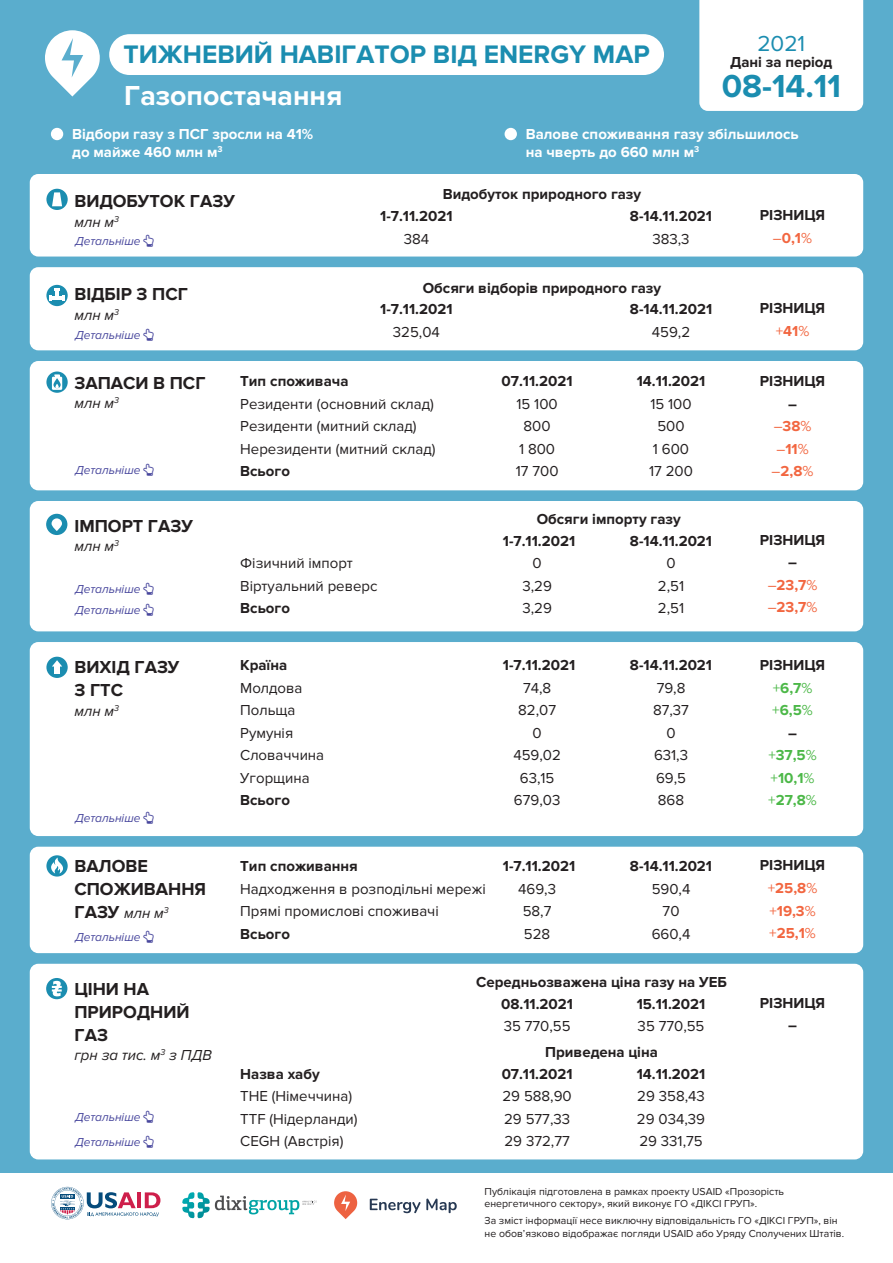
<style>
.page{position:relative;width:893px;height:1263px;background:#fff}
.page>*{position:absolute;margin:0;border:0;box-sizing:border-box;transform-origin:0 0}
.t1{font:700 33px "Proxima Nova";color:#1b8db0}
.t2{font:700 28.5px "Proxima Nova";color:#fff}
.t3{font:700 26.25px "Proxima Nova";color:#1b8db0}
.t4{font:22.5px "Proxima Nova";color:#1b8db0}
.t5{font:700 18px/23.1px "Proxima Nova";color:#231f20}
.t6{font:15px/22.5px "Proxima Nova";color:#231f20;text-align:center}
.t7{font:700 15px/22.5px "Proxima Nova";color:#231f20;text-align:center}
.t8{font:700 15px/18px "Proxima Nova";color:#fff}
.t9{font:italic 15px "Proxima Nova";color:#231f20}
.t10{font:700 15px/22.5px "Proxima Nova";color:#4cb848;text-align:center}
.t11{font:700 15px/22.5px "Proxima Nova";color:#f26640;text-align:center}
.t12{font:italic 12px "Proxima Nova";color:#48479d}
.t13{font:10.5px/12.6px "Proxima Nova";color:#231f20}
.s1{font-weight:400;color:#f26640}
.s2{color:#f26640}
.s3{font-weight:400;font-style:italic;font-size:15px}
.s4{color:#231f20}
.s5{font-weight:400}
</style>
<div class="page">
<div style="left:0;top:0;width:893px;height:1172px;background:#5aadcd"></div>
<div style="left:109px;top:34px;width:555px;height:41px;background:#fff;border-radius:20px"></div>
<div style="left:699px;top:0;width:164px;height:111px;background:#fff"></div>
<div style="left:30px;top:361px;width:833px;height:129px;background:#fff;border-radius:9px"></div>
<div style="left:30px;top:501px;width:833px;height:130px;background:#fff;border-radius:9px"></div>
<div style="left:30px;top:642px;width:833px;height:194px;background:#fff;border-radius:9px"></div>
<div style="left:30px;top:847px;width:833px;height:106px;background:#fff;border-radius:9px"></div>
<div style="left:30px;top:964px;width:833px;height:195px;background:#fff;border-radius:9px"></div>
<svg style="left:45px;top:30px;width:55px;height:67px"></svg>
<div style="left:30px;top:267px;width:833px;height:83px;background:#fff;border-radius:9px"></div>
<svg style="left:46px;top:285px;width:22px;height:21px"></svg>
<svg style="left:46px;top:371px;width:22px;height:22px"></svg>
<div style="left:51px;top:128px;width:12px;height:12px;background:#fff;border-radius:50%"></div>
<div style="left:505px;top:128px;width:12px;height:12px;background:#fff;border-radius:50%"></div>
<svg style="left:370px;top:1198px;width:87px;height:15px"></svg>
<svg style="left:334px;top:1191px;width:23px;height:28px"></svg>
<svg style="left:182px;top:1192px;width:135px;height:26px"></svg>
<svg style="left:51px;top:1187px;width:109px;height:32px"></svg>
<div style="left:30px;top:174px;width:833px;height:83px;background:#fff;border-radius:9px"></div>
<svg style="left:46px;top:189px;width:22px;height:21px"></svg>
<div style="left:46px;top:855px;width:22px;height:21px;background:#1b8db0;border-radius:50%"></div>
<div style="left:46px;top:657px;width:22px;height:21px;background:#1b8db0;border-radius:50%"></div>
<svg style="left:51px;top:857px;width:12px;height:16px"></svg>
<svg style="left:50px;top:289px;width:15px;height:12px"></svg>
<div style="left:46px;top:514px;width:21px;height:21px;background:#1b8db0;border-radius:50%"></div>
<svg style="left:52px;top:518px;width:10px;height:13px"></svg>
<div style="left:46px;top:978px;width:21px;height:21px;background:#1b8db0;border-radius:50%"></div>
<svg style="left:52px;top:981px;width:10px;height:15px"></svg>
<svg style="left:52px;top:377px;width:10px;height:13px"></svg>
<svg style="left:53px;top:378px;width:8px;height:10px"></svg>
<svg style="left:55px;top:384px;width:4px;height:5px"></svg>
<svg style="left:54px;top:374px;width:6px;height:3px"></svg>
<div style="left:54px;top:666px;width:6px;height:8px;background:#fff"></div>
<svg style="left:52px;top:660px;width:10px;height:6px"></svg>
<svg style="left:52px;top:192px;width:10px;height:14px"></svg>
<h3 class="t3" style="left:124px;top:40px;width:528px">ТИЖНЕВИЙ НАВІГАТОР ВІД ENERGY MAP</h3>
<h2 class="t2" style="left:124px;top:79px;width:220px">Газопостачання</h2>
<h3 class="t4" style="left:757px;top:30px;width:49px">2021</h3>
<p class="t7" style="left:730px;top:51px;width:104px">Дані за період</p>
<h1 class="t1" style="left:722px;top:67px;width:121px">08-14.11</h1>
<p class="t8" style="left:72px;top:125px;width:243px">Відбори газу з ПСГ зросли на 41% до майже 460 млн м<sup>3</sup></p>
<p class="t8" style="left:526px;top:125px;width:275px">Валове споживання газу збільшилось на чверть до 660 млн м<sup>3</sup></p>
<p class="t5" style="left:74px;top:190px;width:162px">ВИДОБУТОК ГАЗУ</p>
<p class="t9" style="left:74px;top:213px;width:46px">млн м<sup>3</sup></p>
<p class="t12" style="left:75px;top:235px;width:67px">Детальніше</p>
<p class="t7" style="left:380px;top:184px;width:262px;line-height:21.6px;text-align:left;text-indent:62px">Видобуток природного газу<br>1-7.11.2021</p>
<p class="t6" style="left:404px;top:227px;width:27px">384</p>
<p class="t7" style="left:760px;top:204px;width:67px">РІЗНИЦЯ <span class="s1">–</span><span class="s2">0,1</span><span class="s1">%</span></p>
<p class="t7" style="left:630px;top:205px;width:84px">8-14.11.2021</p>
<p class="t6" style="left:652px;top:227px;width:39px">383,3</p>
<p class="t5" style="left:74px;top:283px;width:115px">ВІДБІР З ПСГ</p>
<p class="t9" style="left:74px;top:306px;width:46px">млн м<sup>3</sup></p>
<p class="t12" style="left:75px;top:328px;width:67px">Детальніше</p>
<p class="t5" style="left:74px;top:371px;width:133px">ЗАПАСИ В ПСГ</p>
<p class="t9" style="left:74px;top:395px;width:46px">млн м<sup>3</sup></p>
<p class="t12" style="left:75px;top:463px;width:67px">Детальніше</p>
<p class="t5" style="left:74px;top:515px;width:120px">ІМПОРТ ГАЗУ</p>
<p class="t9" style="left:74px;top:538px;width:46px">млн м<sup>3</sup></p>
<p class="t12" style="left:75px;top:582px;width:67px">Детальніше</p>
<p class="t12" style="left:75px;top:604px;width:67px">Детальніше</p>
<p class="t5" style="left:74px;top:656px;width:107px">ВИХІД ГАЗУ<br>З ГТС</p>
<p class="t9" style="left:74px;top:702px;width:46px">млн м<sup>3</sup></p>
<p class="t12" style="left:75px;top:811px;width:67px">Детальніше</p>
<p class="t5" style="left:74px;top:855px;width:133px">ВАЛОВЕ<br>СПОЖИВАННЯ<br>ГАЗУ <span class="s3">млн м</span><sup>3</sup></p>
<p class="t12" style="left:75px;top:930px;width:67px">Детальніше</p>
<p class="t5" style="left:74px;top:977px;width:117px">ЦІНИ НА<br>ПРИРОДНИЙ<br>ГАЗ</p>
<p class="t9" style="left:74px;top:1047px;width:139px">грн за тис. м<sup>3</sup> з ПДВ</p>
<p class="t12" style="left:75px;top:1111px;width:67px">Детальніше</p>
<p class="t12" style="left:75px;top:1135px;width:67px">Детальніше</p>
<p class="t7" style="left:380px;top:277px;width:282px;line-height:21.6px;text-align:left;text-indent:42px">Обсяги відборів природного газу<br>1-7.11.2021</p>
<p class="t6" style="left:393px;top:321px;width:49px">325,04</p>
<p class="t7" style="left:630px;top:298px;width:84px">8-14.11.2021</p>
<p class="t6" style="left:652px;top:321px;width:40px">459,2</p>
<p class="t7" style="left:240px;top:370px;width:110px">Тип споживача</p>
<p class="t6" style="left:240px;top:393px;width:197px;text-align:left">Резиденти (основний склад)<br>Резиденти (митний склад)<br>Нерезиденти (митний склад)</p>
<p class="t7" style="left:240px;top:460px;width:51px">Всього</p>
<p class="t6" style="left:240px;top:552px;width:139px;text-align:left">Фізичний імпорт<br>Віртуальний реверс</p>
<p class="t7" style="left:240px;top:597px;width:51px">Всього</p>
<p class="t7" style="left:240px;top:654px;width:49px">Країна</p>
<p class="t6" style="left:240px;top:677px;width:85px;text-align:left">Молдова<br>Польща<br>Румунія<br>Словаччина<br>Угорщина</p>
<p class="t7" style="left:240px;top:789px;width:51px">Всього</p>
<p class="t7" style="left:502px;top:370px;width:72px">07.11.2021</p>
<p class="t6" style="left:516px;top:393px;width:44px">15 100<br>800<br>1 800<br>17 700</p>
<p class="t7" style="left:637px;top:370px;width:70px">14.11.2021</p>
<p class="t6" style="left:649px;top:393px;width:45px">15 100<br>500<br>1 600<br>17 200</p>
<p class="t7" style="left:503px;top:509px;width:179px;line-height:21.6px;text-align:left;text-indent:34px">Обсяги імпорту газу<br>1-7.11.2021</p>
<p class="t6" style="left:522px;top:552px;width:31px">0<br>3,29<br>3,29</p>
<p class="t7" style="left:630px;top:530px;width:84px">8-14.11.2021</p>
<p class="t6" style="left:658px;top:552px;width:28px">0<br>2,51<br>2,51</p>
<p class="t7" style="left:503px;top:654px;width:74px">1-7.11.2021</p>
<p class="t6" style="left:513px;top:677px;width:49px">74,8<br>82,07<br>0<br>459,02<br>63,15<br>679,03</p>
<p class="t7" style="left:630px;top:654px;width:84px">8-14.11.2021</p>
<p class="t6" style="left:653px;top:677px;width:37px">79,8<br>87,37<br>0<br>631,3<br>69,5<br>868</p>
<p class="t7" style="left:240px;top:855px;width:119px">Тип споживання</p>
<p class="t6" style="left:240px;top:877px;width:247px;text-align:left">Надходження в розподільні мережі<br>Прямі промислові споживачі</p>
<p class="t7" style="left:240px;top:922px;width:51px">Всього</p>
<p class="t7" style="left:503px;top:855px;width:74px">1-7.11.2021</p>
<p class="t6" style="left:518px;top:878px;width:39px">469,3<br>58,7<br>528</p>
<p class="t7" style="left:630px;top:855px;width:84px">8-14.11.2021</p>
<p class="t6" style="left:652px;top:878px;width:40px">590,4<br>70<br>660,4</p>
<p class="t7" style="left:476px;top:971px;width:252px">Середньозважена ціна газу на УЕБ</p>
<p class="t7" style="left:501px;top:993px;width:73px">08.11.2021</p>
<p class="t6" style="left:504px;top:1015px;width:68px">35 770,55</p>
<p class="t7" style="left:637px;top:993px;width:70px">15.11.2021</p>
<p class="t6" style="left:638px;top:1015px;width:68px">35 770,55</p>
<p class="t7" style="left:240px;top:1063px;width:81px">Назва хабу</p>
<p class="t6" style="left:240px;top:1085px;width:119px;text-align:left">THE (Німеччина)<br>TTF (Нідерланди)<br>CEGH (Австрія)</p>
<p class="t7" style="left:545px;top:1041px;width:114px">Приведена ціна</p>
<p class="t7" style="left:502px;top:1062px;width:72px">07.11.2021</p>
<p class="t6" style="left:502px;top:1085px;width:71px;text-align:justify">29 588,90<br>29 577,33<br>29 372,77</p>
<p class="t7" style="left:637px;top:1062px;width:70px">14.11.2021</p>
<p class="t6" style="left:637px;top:1085px;width:70px;text-align:justify">29 358,43<br>29 034,39<br>29 331,75</p>
<p class="t7" style="left:760px;top:297px;width:67px">РІЗНИЦЯ <span class="s1">+</span><span class="s2">41</span><span class="s1">%</span></p>
<p class="t7" style="left:760px;top:370px;width:67px">РІЗНИЦЯ –<br><span class="s1">–</span><span class="s2">38</span><span class="s1">% –</span><span class="s2">11</span><span class="s1">% –</span><span class="s2">2,8</span><span class="s1">%</span></p>
<p class="t7" style="left:760px;top:529px;width:67px">РІЗНИЦЯ –<br><span class="s1">–</span><span class="s2">23,7</span><span class="s1">% –</span><span class="s2">23,7</span><span class="s1">%</span></p>
<p class="t10" style="left:760px;top:654px;width:67px"><span class="s4">РІЗНИЦЯ </span><span class="s5">+</span>6,7<span class="s5">% +</span>6,5<span class="s5">%<br></span><span class="s4">–<br></span><span class="s5">+</span>37,5<span class="s5">% +</span>10,1<span class="s5">% +</span>27,8<span class="s5">%</span></p>
<p class="t11" style="left:760px;top:854px;width:67px"><span class="s4">РІЗНИЦЯ </span><span class="s5">+</span>25,8<span class="s5">% +</span>19,3<span class="s5">% +</span>25,1<span class="s5">%</span></p>
<p class="t7" style="left:760px;top:992px;width:67px">РІЗНИЦЯ –</p>
<p class="t13" style="left:485px;top:1185px;width:301px">Публікація підготовлена в рамках проекту USAID «Прозорість енергетичного сектору», який виконує ГО «ДІКСІ ГРУП».</p>
<p class="t13" style="left:485px;top:1215px;width:361px">За зміст інформації несе виключну відповідальність ГО «ДІКСІ ГРУП», він не обов’язково відображає погляди USAID або Уряду Сполучених Штатів.</p>
</div>
